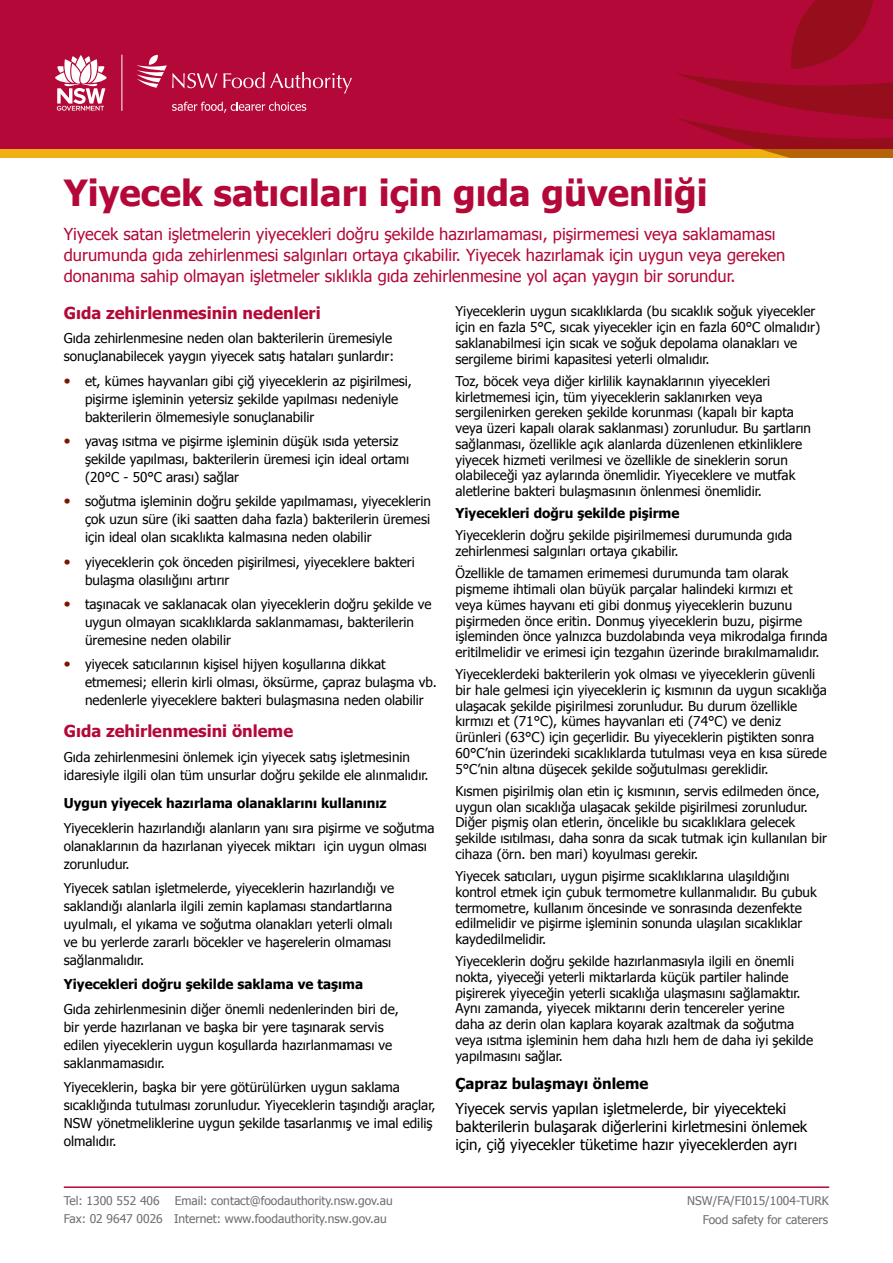
<style>
.page{position:relative;width:893px;height:1263px;background:#fff}
.page>*{position:absolute;margin:0;border:0;box-sizing:border-box;transform-origin:0 0}
.t1{font:700 36px "Tahoma";color:#b30838}
.t2{font:16.5px/21px "Tahoma";color:#b30838}
.t3{font:700 16.5px "Tahoma";color:#b30838}
.t4{font:15px/18px "Tahoma";color:#000}
.t5{font:700 15px "Tahoma";color:#000}
.t6{font:13.5px/15.8px "Tahoma";color:#000}
.t7{font:700 13.5px "Tahoma";color:#000}
.t8{font:12px/18px "Tahoma";color:#6d6e71}
.s1{font-size:15px;color:#7a1600}
</style>
<div class="page">
<div style="left:0;top:0;width:893px;height:149px;background:#b30838"></div>
<div style="left:0;top:149px;width:893px;height:8px;background:#eeb111"></div>
<hr style="left:64px;top:1186px;width:765px;height:2px;background:#b30838">
<svg style="left:677px;top:0;width:216px;height:157px"></svg>
<svg style="left:136px;top:55px;width:81px;height:33px"></svg>
<svg style="left:223px;top:72px;width:129px;height:22px"></svg>
<svg style="left:172px;top:102px;width:134px;height:11px"></svg>
<hr style="left:122px;top:55px;width:1px;height:56px;background:#fff">
<svg style="left:55px;top:55px;width:52px;height:56px"></svg>
<h1 class="t1" style="left:64px;top:168px;width:645px">Yiyecek satıcıları için gıda güvenliği</h1>
<p class="t2" style="left:64px;top:223px;width:723px">Yiyecek satan işletmelerin yiyecekleri doğru şekilde hazırlamaması, pişirmemesi veya saklamaması durumunda gıda zehirlenmesi salgınları ortaya çıkabilir. Yiyecek hazırlamak için uygun veya gereken donanıma sahip olmayan işletmeler sıklıkla gıda zehirlenmesine yol açan yaygın bir sorundur.</p>
<p class="t3" style="left:64px;top:301px;width:258px">Gıda zehirlenmesinin nedenleri</p>
<p class="t6" style="left:64px;top:329px;width:332px;line-height:18px">Gıda zehirlenmesine neden olan bakterilerin üremesiyle sonuçlanabilecek yaygın yiyecek satış hataları şunlardır:</p>
<p class="t6" style="left:85px;top:371px;width:328px;line-height:18px;text-indent:-21px"><span class="s1">•</span> et, kümes hayvanları gibi çiğ yiyeceklerin az pişirilmesi, pişirme işleminin yetersiz şekilde yapılması nedeniyle bakterilerin ölmemesiyle sonuçlanabilir</p>
<p class="t6" style="left:85px;top:431px;width:326px;line-height:18px;text-indent:-21px"><span class="s1">•</span> yavaş ısıtma ve pişirme işleminin düşük ısıda yetersiz şekilde yapılması, bakterilerin üremesi için ideal ortamı (20°C - 50°C arası) sağlar</p>
<p class="t6" style="left:85px;top:492px;width:347px;line-height:18px;text-align:justify;text-indent:-21px"><span class="s1">•</span> soğutma işleminin doğru şekilde yapılmaması, yiyeceklerin çok uzun süre (iki saatten daha fazla) bakterilerin üremesi için ideal olan sıcaklıkta kalmasına neden olabilir</p>
<p class="t6" style="left:85px;top:552px;width:331px;line-height:18px;text-indent:-21px"><span class="s1">•</span> yiyeceklerin çok önceden pişirilmesi, yiyeceklere bakteri bulaşma olasılığını artırır</p>
<p class="t6" style="left:85px;top:595px;width:348px;line-height:18px;text-indent:-21px"><span class="s1">•</span> taşınacak ve saklanacak olan yiyeceklerin doğru şekilde ve uygun olmayan sıcaklıklarda saklanmaması, bakterilerin üremesine neden olabilir</p>
<p class="t6" style="left:85px;top:655px;width:353px;line-height:18px;text-indent:-21px"><span class="s1">•</span> yiyecek satıcılarının kişisel hijyen koşullarına dikkat etmemesi; ellerin kirli olması, öksürme, çapraz bulaşma vb. nedenlerle yiyeceklere bakteri bulaşmasına neden olabilir</p>
<p class="t3" style="left:64px;top:719px;width:231px">Gıda zehirlenmesini önleme</p>
<p class="t6" style="left:64px;top:747px;width:366px;line-height:18px">Gıda zehirlenmesini önlemek için yiyecek satış işletmesinin idaresiyle ilgili olan tüm unsurlar doğru şekilde ele alınmalıdır.</p>
<p class="t7" style="left:64px;top:794px;width:324px">Uygun yiyecek hazırlama olanaklarını kullanınız</p>
<p class="t6" style="left:64px;top:818px;width:372px;line-height:18px">Yiyeceklerin hazırlandığı alanların yanı sıra pişirme ve soğutma olanaklarının da hazırlanan yiyecek miktarı için uygun olması zorunludur.</p>
<p class="t6" style="left:64px;top:878px;width:332px;line-height:18px">Yiyecek satılan işletmelerde, yiyeceklerin hazırlandığı ve saklandığı alanlarla ilgili zemin kaplaması standartlarına uyulmalı, el yıkama ve soğutma olanakları yeterli olmalı ve bu yerlerde zararlı böcekler ve haşerelerin olmaması sağlanmalıdır.</p>
<p class="t7" style="left:64px;top:975px;width:301px">Yiyecekleri doğru şekilde saklama ve taşıma</p>
<p class="t6" style="left:64px;top:999px;width:337px;line-height:18px">Gıda zehirlenmesinin diğer önemli nedenlerinden biri de, bir yerde hazırlanan ve başka bir yere taşınarak servis edilen yiyeceklerin uygun koşullarda hazırlanmaması ve saklanmamasıdır.</p>
<p class="t6" style="left:64px;top:1077px;width:373px;line-height:18px">Yiyeceklerin, başka bir yere götürülürken uygun saklama sıcaklığında tutulması zorunludur. Yiyeceklerin taşındığı araçlar, NSW yönetmeliklerine uygun şekilde tasarlanmış ve imal ediliş olmalıdır.</p>
<p class="t6" style="left:455px;top:303px;width:366px">Yiyeceklerin uygun sıcaklıklarda (bu sıcaklık soğuk yiyecekler için en fazla 5°C, sıcak yiyecekler için en fazla 60°C olmalıdır) saklanabilmesi için sıcak ve soğuk depolama olanakları ve sergileme birimi kapasitesi yeterli olmalıdır.</p>
<p class="t6" style="left:455px;top:372px;width:357px">Toz, böcek veya diğer kirlilik kaynaklarının yiyecekleri kirletmemesi için, tüm yiyeceklerin saklanırken veya sergilenirken gereken şekilde korunması (kapalı bir kapta veya üzeri kapalı olarak saklanması) zorunludur. Bu şartların sağlanması, özellikle açık alanlarda düzenlenen etkinliklere yiyecek hizmeti verilmesi ve özellikle de sineklerin sorun olabileceği yaz aylarında önemlidir. Yiyeceklere ve mutfak aletlerine bakteri bulaşmasının önlenmesi önemlidir.</p>
<p class="t7" style="left:455px;top:504px;width:226px">Yiyecekleri doğru şekilde pişirme</p>
<p class="t6" style="left:455px;top:527px;width:338px">Yiyeceklerin doğru şekilde pişirilmemesi durumunda gıda zehirlenmesi salgınları ortaya çıkabilir.</p>
<p class="t6" style="left:455px;top:565px;width:374px">Özellikle de tamamen erimemesi durumunda tam olarak pişmeme ihtimali olan büyük parçalar halindeki kırmızı et<br>veya kümes hayvanı eti gibi donmuş yiyeceklerin buzunu pişirmeden önce eritin. Donmuş yiyeceklerin buzu, pişirme işleminden önce yalnızca buzdolabında veya mikrodalga fırında eritilmelidir ve erimesi için tezgahın üzerinde bırakılmamalıdır.</p>
<p class="t6" style="left:455px;top:666px;width:373px">Yiyeceklerdeki bakterilerin yok olması ve yiyeceklerin güvenli bir hale gelmesi için yiyeceklerin iç kısmının da uygun sıcaklığa ulaşacak şekilde pişirilmesi zorunludur. Bu durum özellikle kırmızı et (71°C), kümes hayvanları eti (74°C) ve deniz ürünleri (63°C) için geçerlidir. Bu yiyeceklerin piştikten sonra 60°C’nin üzerindeki sıcaklıklarda tutulması veya en kısa sürede 5°C’nin altına düşecek şekilde soğutulması gereklidir.</p>
<p class="t6" style="left:455px;top:782px;width:373px">Kısmen pişirilmiş olan etin iç kısmının, servis edilmeden önce, uygun olan sıcaklığa ulaşacak şekilde pişirilmesi zorunludur.<br>Diğer pişmiş olan etlerin, öncelikle bu sıcaklıklara gelecek şekilde ısıtılması, daha sonra da sıcak tutmak için kullanılan bir cihaza (örn. ben mari) koyulması gerekir.</p>
<p class="t6" style="left:455px;top:868px;width:363px">Yiyecek satıcıları, uygun pişirme sıcaklıklarına ulaşıldığını kontrol etmek için çubuk termometre kullanmalıdır. Bu çubuk termometre, kullanım öncesinde ve sonrasında dezenfekte edilmelidir ve pişirme işleminin sonunda ulaşılan sıcaklıklar kaydedilmelidir.</p>
<p class="t6" style="left:455px;top:953px;width:359px">Yiyeceklerin doğru şekilde hazırlanmasıyla ilgili en önemli nokta, yiyeceği yeterli miktarlarda küçük partiler halinde pişirerek yiyeceğin yeterli sıcaklığa ulaşmasını sağlamaktır.<br>Aynı zamanda, yiyecek miktarını derin tencereler yerine daha az derin olan kaplara koyarak azaltmak da soğutma veya ısıtma işleminin hem daha hızlı hem de daha iyi şekilde yapılmasını sağlar.</p>
<p class="t5" style="left:455px;top:1073px;width:194px">Çapraz bulaşmayı önleme</p>
<p class="t4" style="left:455px;top:1098px;width:353px">Yiyecek servis yapılan işletmelerde, bir yiyecekteki bakterilerin bulaşarak diğerlerini kirletmesini önlemek için, çiğ yiyecekler tüketime hazır yiyeceklerden ayrı</p>
<p class="t8" style="left:64px;top:1191px;width:330px;text-indent:111px">Email: contact@foodauthority.nsw.gov.au<br>Fax: 02 9647 0026 Internet: www.foodauthority.nsw.gov.au</p>
<p class="t8" style="left:687px;top:1191px;width:143px">NSW/FA/FI015/1004-TURK</p>
<p class="t8" style="left:64px;top:1191px;width:97px">Tel: 1300 552 406</p>
<p class="t8" style="left:703px;top:1210px;width:127px">Food safety for caterers</p>
</div>
